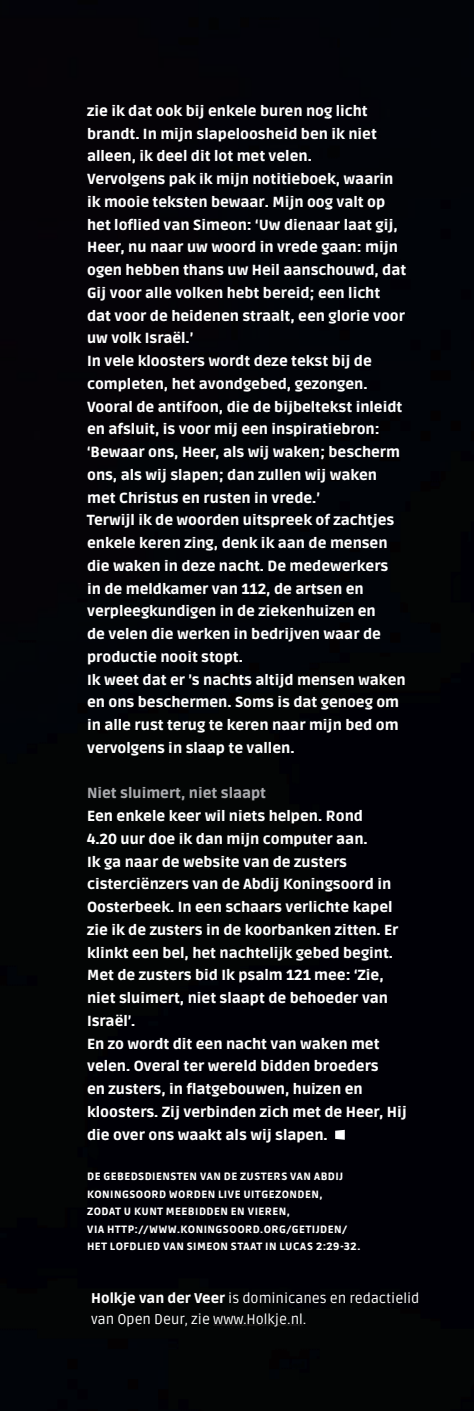
<style>
.page{position:relative;width:474px;height:1411px;background:#020406}
.page>*{position:absolute;margin:0;border:0;box-sizing:border-box;transform-origin:0 0}
.t1{font:900 14.53px/22.8px "Ruda";color:#fff}
.t2{font:900 14.53px "Ruda";color:#a8a9ad}
.t3{font:14px/21px "Ruda";color:#fff}
.t4{font:900 10.5px/17.5px "Ruda";letter-spacing:.045em;color:#fff}
.s1{font-weight:900}
</style>
<div class="page">
<svg style="left:335px;top:1130px;width:10px;height:10px"></svg>
<hr style="left:213px;top:1324px;width:90px;height:1px;background:#231f20">
<p class="t1" style="left:87px;top:100px;width:321px">zie ik dat ook bij enkele buren nog licht brandt. In mijn slapeloosheid ben ik niet alleen, ik deel dit lot met velen.<br>Vervolgens pak ik mijn notitieboek, waarin ik mooie teksten bewaar. Mijn oog valt op het loflied van Simeon: ‘Uw dienaar laat gij, Heer, nu naar uw woord in vrede gaan: mijn ogen hebben thans uw Heil aanschouwd, dat Gij voor alle volken hebt bereid; een licht dat voor de heidenen straalt, een glorie voor uw volk Israël.’<br>In vele kloosters wordt deze tekst bij de completen, het avondgebed, gezongen.<br>Vooral de antifoon, die de bijbeltekst inleidt en afsluit, is voor mij een inspiratiebron: ‘Bewaar ons, Heer, als wij waken; bescherm ons, als wij slapen; dan zullen wij waken met Christus en rusten in vrede.’<br>Terwijl ik de woorden uitspreek of zachtjes enkele keren zing, denk ik aan de mensen die waken in deze nacht. De medewerkers<br>in de meldkamer van 112, de artsen en verpleegkundigen in de ziekenhuizen en<br>de velen die werken in bedrijven waar de productie nooit stopt.<br>Ik weet dat er ’s nachts altijd mensen waken en ons beschermen. Soms is dat genoeg om in alle rust terug te keren naar mijn bed om vervolgens in slaap te vallen.</p>
<p class="t2" style="left:87px;top:785px;width:180px">Niet sluimert, niet slaapt</p>
<p class="t1" style="left:87px;top:805px;width:321px">Een enkele keer wil niets helpen. Rond<br>4.20 uur doe ik dan mijn computer aan.<br>Ik ga naar de website van de zusters cisterciënzers van de Abdij Koningsoord in Oosterbeek. In een schaars verlichte kapel zie ik de zusters in de koorbanken zitten. Er klinkt een bel, het nachtelijk gebed begint.<br>Met de zusters bid Ik psalm 121 mee: ‘Zie, niet sluimert, niet slaapt de behoeder van Israël’.<br>En zo wordt dit een nacht van waken met velen. Overal ter wereld bidden broeders<br>en zusters, in flatgebouwen, huizen en kloosters. Zij verbinden zich met de Heer, Hij die over ons waakt als wij slapen.</p>
<p class="t4" style="left:87px;top:1168px;width:275px">DE GEBEDSDIENSTEN VAN DE ZUSTERS VAN ABDIJ KONINGSOORD WORDEN LIVE UITGEZONDEN,<br>ZODAT U KUNT MEEBIDDEN EN VIEREN,<br>VIA HTTP://WWW.KONINGSOORD.ORG/GETIJDEN/ HET LOFDLIED VAN SIMEON STAAT IN LUCAS 2:29-32.</p>
<p class="t3" style="left:91px;top:1288px;width:330px"><span class="s1">Holkje van der Veer</span> is dominicanes en redactielid van Open Deur, zie www.Holkje.nl.</p>
</div>
